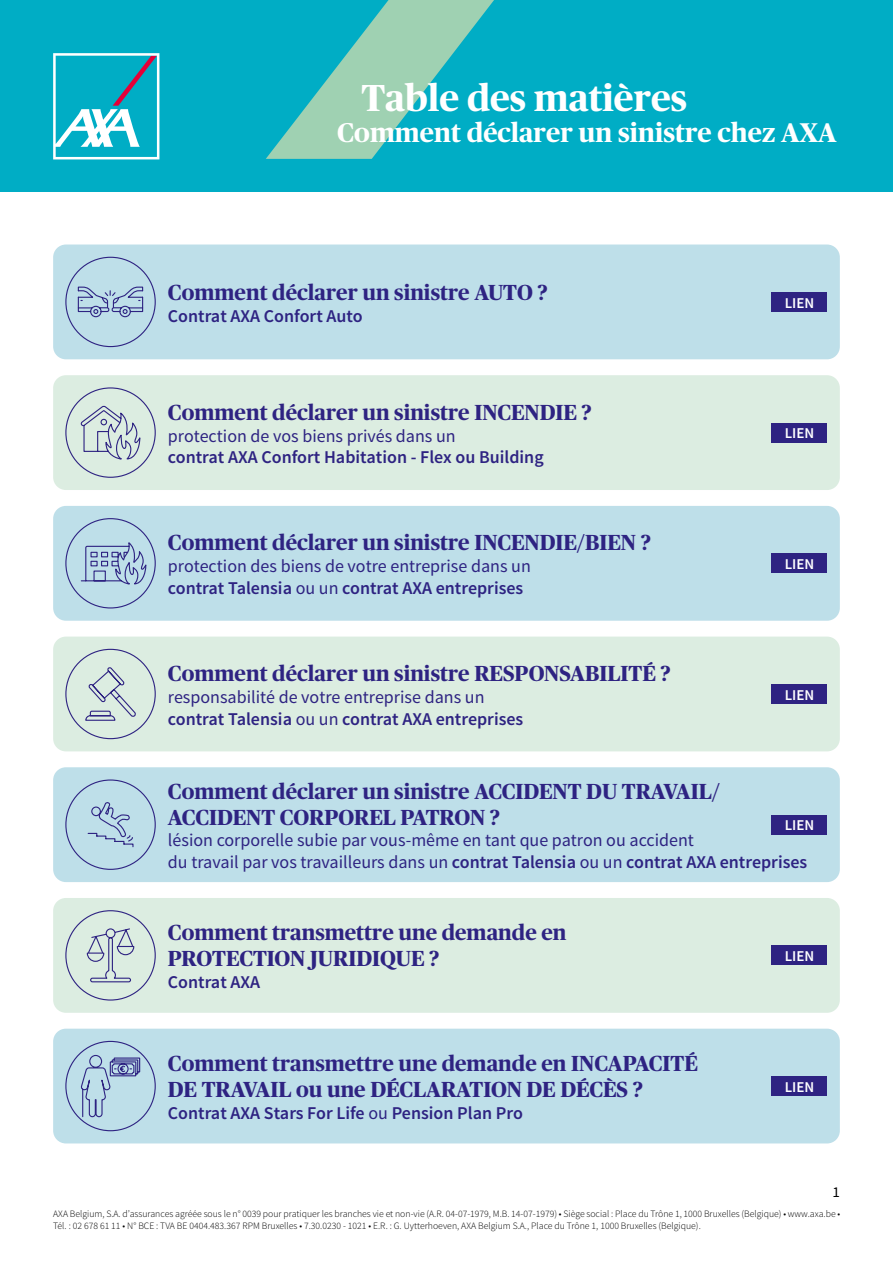
<style>
.page{position:relative;width:893px;height:1263px;background:#fff}
.page>*{position:absolute;margin:0;border:0;box-sizing:border-box;transform-origin:0 0}
.t1{font:700 37.5px "Publico Headline";color:#fff}
.t2{font:700 27px "Publico Headline";color:#fff}
.t3{font:700 21.75px/26.1px "Publico Headline";color:#2e2382}
.t4{font:18px/21.6px "Source Sans Pro";color:#2e2382}
.t5{font:600 18px "Source Sans Pro";color:#2e2382}
.t6{font:600 15px "Source Sans Pro";color:#fff}
.t7{font:15px "Source Sans Pro";color:#000}
.t8{font:300 9.75px/11.7px "Source Sans Pro";color:#000}
.s1{font-weight:600}
.s2{font-weight:400}
</style>
<div class="page">
<div style="left:0;top:0;width:893px;height:191px;background:#00adc5"></div>
<svg style="left:266px;top:0;width:228px;height:159px"></svg>
<div style="left:53px;top:1029px;width:787px;height:114px;background:#bedfe9;border-radius:13px"></div>
<div style="left:53px;top:898px;width:787px;height:115px;background:#dcede1;border-radius:13px"></div>
<div style="left:53px;top:767px;width:787px;height:115px;background:#bedfe9;border-radius:13px"></div>
<div style="left:53px;top:637px;width:787px;height:114px;background:#dcede1;border-radius:13px"></div>
<div style="left:53px;top:506px;width:787px;height:115px;background:#bedfe9;border-radius:13px"></div>
<div style="left:53px;top:375px;width:787px;height:115px;background:#dcede1;border-radius:13px"></div>
<div style="left:53px;top:244px;width:787px;height:115px;background:#bedfe9;border-radius:13px"></div>
<svg style="left:80px;top:405px;width:61px;height:55px"></svg>
<svg style="left:87px;top:802px;width:47px;height:46px"></svg>
<svg style="left:80px;top:542px;width:67px;height:43px"></svg>
<svg style="left:77px;top:286px;width:67px;height:32px"></svg>
<svg style="left:86px;top:928px;width:49px;height:55px"></svg>
<svg style="left:85px;top:667px;width:51px;height:54px"></svg>
<svg style="left:79px;top:1043px;width:62px;height:75px"></svg>
<div style="left:772px;top:292px;width:55px;height:20px;background:#2e2382"></div>
<div style="left:772px;top:423px;width:55px;height:20px;background:#2e2382"></div>
<div style="left:772px;top:553px;width:55px;height:20px;background:#2e2382"></div>
<div style="left:772px;top:684px;width:55px;height:20px;background:#2e2382"></div>
<div style="left:772px;top:815px;width:55px;height:19px;background:#2e2382"></div>
<div style="left:772px;top:945px;width:55px;height:20px;background:#2e2382"></div>
<div style="left:772px;top:1076px;width:55px;height:20px;background:#2e2382"></div>
<svg style="left:53px;top:53px;width:106px;height:106px"></svg>
<h1 class="t1" style="left:362px;top:71px;width:327px">Table des matières</h1>
<p class="t2" style="left:337px;top:114px;width:501px">Comment déclarer un sinistre chez AXA</p>
<p class="t3" style="left:168px;top:278px;width:381px">Comment déclarer un sinistre AUTO ?</p>
<p class="t5" style="left:168px;top:304px;width:196px">Contrat AXA Confort Auto</p>
<p class="t3" style="left:168px;top:398px;width:425px">Comment déclarer un sinistre INCENDIE ?</p>
<p class="t4" style="left:168px;top:425px;width:289px">protection de vos biens privés dans un</p>
<p class="t5" style="left:168px;top:446px;width:377px">contrat AXA Confort Habitation - Flex ou Building</p>
<p class="t3" style="left:168px;top:528px;width:485px">Comment déclarer un sinistre INCENDIE/BIEN ?</p>
<p class="t4" style="left:168px;top:555px;width:364px">protection des biens de votre entreprise dans un <span class="s1">contrat Talensia</span> ou un <span class="s1">contrat AXA entreprises</span></p>
<p class="t3" style="left:168px;top:659px;width:504px">Comment déclarer un sinistre RESPONSABILITÉ ?</p>
<p class="t4" style="left:168px;top:686px;width:357px">responsabilité de votre entreprise dans un <span class="s1">contrat Talensia</span> ou un <span class="s1">contrat AXA entreprises</span></p>
<p class="t6" style="left:785px;top:293px;width:31px">LIEN</p>
<p class="t6" style="left:785px;top:424px;width:31px">LIEN</p>
<p class="t6" style="left:785px;top:554px;width:31px">LIEN</p>
<p class="t6" style="left:785px;top:685px;width:31px">LIEN</p>
<p class="t3" style="left:168px;top:777px;width:554px">Comment déclarer un sinistre ACCIDENT DU TRAVAIL/<br>ACCIDENT CORPOREL PATRON ?</p>
<p class="t4" style="left:168px;top:830px;width:641px">lésion corporelle subie par vous-même en tant que patron ou accident<br>du travail par vos travailleurs dans un <span class="s1">contrat Talensia</span> ou un <span class="s1">contrat AXA entreprises</span></p>
<p class="t6" style="left:785px;top:816px;width:31px">LIEN</p>
<p class="t3" style="left:168px;top:918px;width:400px">Comment transmettre une demande en<br>PROTECTION JURIDIQUE ?</p>
<p class="t5" style="left:168px;top:970px;width:94px">Contrat AXA</p>
<p class="t3" style="left:168px;top:1049px;width:531px">Comment transmettre une demande en INCAPACITÉ<br>DE TRAVAIL ou une DÉCLARATION DE DÉCÈS ?</p>
<p class="t5" style="left:168px;top:1101px;width:356px">Contrat AXA Stars For Life <span class="s2">ou</span> Pension Plan Pro</p>
<p class="t6" style="left:785px;top:946px;width:31px">LIEN</p>
<p class="t6" style="left:785px;top:1077px;width:31px">LIEN</p>
<p class="t7" style="left:832px;top:1182px;width:9px">1</p>
<p class="t8" style="left:53px;top:1208px;width:789px">AXA Belgium, S.A. d’assurances agréée sous le n° 0039 pour pratiquer les branches vie et non-vie (A.R. 04-07-1979, M.B. 14-07-1979) • Siège social : Place du Trône 1, 1000 Bruxelles (Belgique) • www.axa.be •<br>Tél. : 02 678 61 11 • N° BCE : TVA BE 0404.483.367 RPM Bruxelles • 7.30.0230 - 1021 • E.R. : G. Uytterhoeven, AXA Belgium S.A., Place du Trône 1, 1000 Bruxelles (Belgique).</p>
</div>
